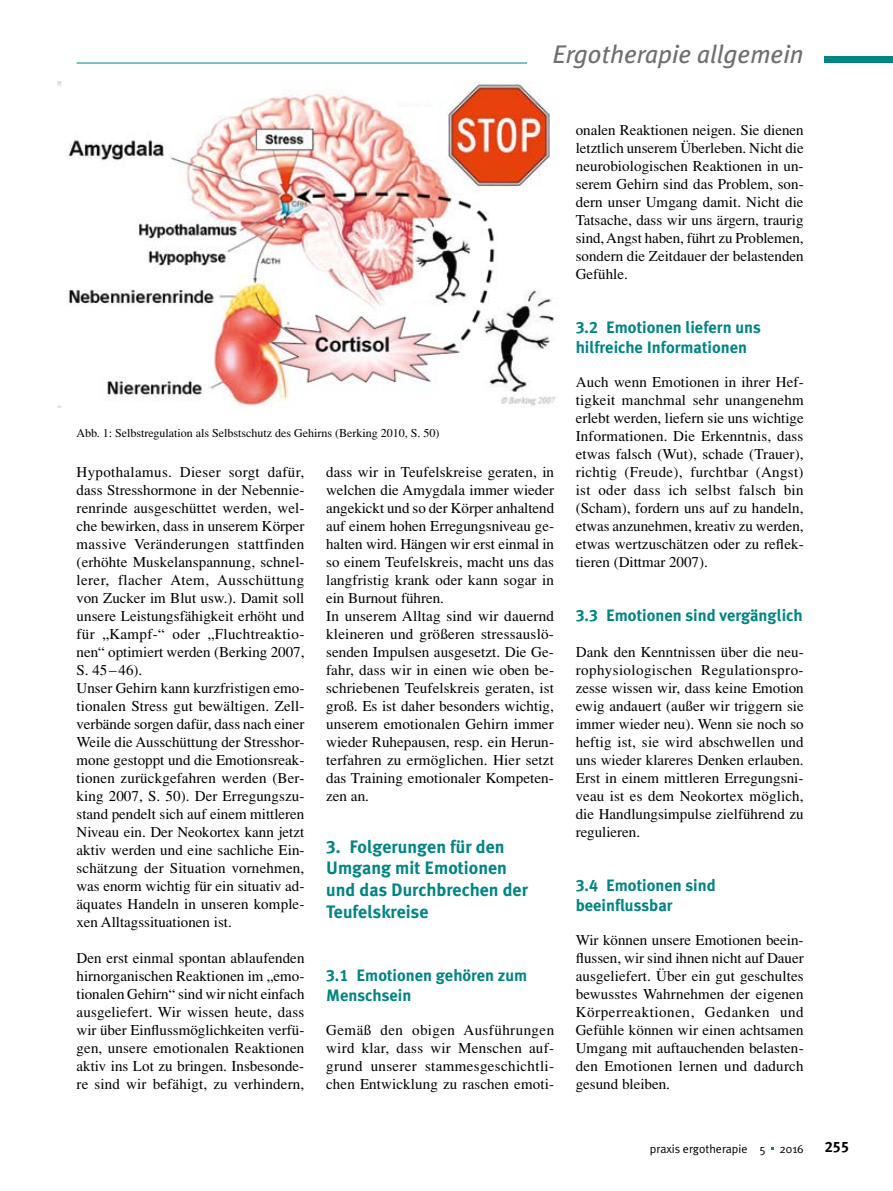
<style>
.page{position:relative;width:893px;height:1191px;background:#fff}
.page>*{position:absolute;margin:0;border:0;box-sizing:border-box;transform-origin:0 0}
.t1{font:italic 25.5px "Meta Plus";color:#6f6f6f}
.t2{font:700 18px/21.6px "Meta Plus";color:#008584}
.t3{font:700 16.5px/19.8px "Meta Plus";color:#008584}
.t4{font:15px/18px "Times";letter-spacing:.005em;color:#000;text-align:justify}
.t5{font:15px "Meta Plus Bold Caps";color:#000}
.t6{font:12px "Times";color:#000}
.t7{font:12px "Meta Plus Normal";color:#000}
.s1{font-family:"Meta Plus Bold Caps";font-weight:400}
</style>
<div class="page">
<hr style="left:77px;top:63px;width:450px;height:1px;background:#008584">
<div style="left:825px;top:57px;width:68px;height:6px;background:#008584"></div>
<img style="left:57px;top:81px;width:499px;height:326px">
<h1 class="t1" style="left:552px;top:39px;width:253px">Ergotherapie allgemein</h1>
<p class="t6" style="left:77px;top:426px;width:364px">Abb. 1: Selbstregulation als Selbstschutz des Gehirns (Berking 2010, S. 50)</p>
<p class="t4" style="left:77px;top:463px;width:230px;text-align:left">Hypothalamus. Dieser sorgt dafür, dass Stresshormone in der Nebennie&shy;renrinde ausgeschüttet werden, wel&shy;che bewirken, dass in unserem Körper massive Veränderungen stattfinden (erhöhte Muskelanspannung, schnel&shy;lerer, flacher Atem, Ausschüttung von Zucker im Blut usw.). Damit soll unsere Leistungsfähigkeit erhöht und für „Kampf-“ oder „Fluchtreaktio&shy;nen“ optimiert werden (Berking 2007, S. 45 –46).<br>Unser Gehirn kann kurzfristigen emo&shy;tionalen Stress gut bewältigen. Zell&shy;verbände sorgen dafür, dass nach einer Weile die Ausschüttung der Stresshor&shy;mone gestoppt und die Emotionsreak&shy;tionen zurückgefahren werden (Ber&shy;king 2007, S. 50). Der Erregungszu&shy;stand pendelt sich auf einem mittleren Niveau ein. Der Neokortex kann jetzt aktiv werden und eine sachliche Ein&shy;schätzung der Situation vornehmen, was enorm wichtig für ein situativ ad&shy;äquates Handeln in unseren komple&shy;xen Alltagssituationen ist.</p>
<p class="t4" style="left:77px;top:949px;width:230px">Den erst einmal spontan ablaufenden hirnorganischen Reaktionen im „emo&shy;tionalen Gehirn“ sind wir nicht einfach ausgeliefert. Wir wissen heute, dass wir über Einflussmöglichkeiten verfü&shy;gen, unsere emotionalen Reaktionen aktiv ins Lot zu bringen. Insbesonde&shy;re sind wir befähigt, zu verhindern,</p>
<p class="t4" style="left:326px;top:463px;width:230px;text-align:left">dass wir in Teufelskreise geraten, in welchen die Amygdala immer wieder angekickt und so der Körper anhaltend auf einem hohen Erregungsniveau ge&shy;halten wird. Hängen wir erst einmal in so einem Teufelskreis, macht uns das langfristig krank oder kann sogar in ein Burnout führen.<br>In unserem Alltag sind wir dauernd kleineren und größeren stressauslö&shy;senden Impulsen ausgesetzt. Die Ge&shy;fahr, dass wir in einen wie oben be&shy;schriebenen Teufelskreis geraten, ist groß. Es ist daher besonders wichtig, unserem emotionalen Gehirn immer wieder Ruhepausen, resp. ein Herun&shy;terfahren zu ermöglichen. Hier setzt das Training emotionaler Kompeten&shy;zen an.</p>
<p class="t2" style="left:326px;top:835px;width:203px"><span class="s1">3.</span> Folgerungen für den<br>Umgang mit Emotionen und das Durchbrechen der<br>Teufelskreise</p>
<p class="t3" style="left:326px;top:965px;width:203px"><span class="s1">3.1</span> Emotionen gehören zum<br>Menschsein</p>
<p class="t4" style="left:326px;top:1021px;width:230px">Gemäß den obigen Ausführungen wird klar, dass wir Menschen auf&shy;grund unserer stammesgeschichtli&shy;chen Entwicklung zu raschen emoti-</p>
<p class="t4" style="left:576px;top:121px;width:229px">onalen Reaktionen neigen. Sie dienen letztlich unserem Überleben. Nicht die neurobiologischen Reaktionen in un&shy;serem Gehirn sind das Problem, son&shy;dern unser Umgang damit. Nicht die Tatsache, dass wir uns ärgern, traurig sind, Angst haben, führt zu Problemen, sondern die Zeitdauer der belastenden Gefühle.</p>
<p class="t3" style="left:576px;top:317px;width:187px"><span class="s1">3.2</span> Emotionen liefern uns hilfreiche Informationen</p>
<p class="t4" style="left:576px;top:373px;width:230px">Auch wenn Emotionen in ihrer Hef&shy;tigkeit manchmal sehr unangenehm erlebt werden, liefern sie uns wichtige Informationen. Die Erkenntnis, dass etwas falsch (Wut), schade (Trauer), richtig (Freude), furchtbar (Angst) ist oder dass ich selbst falsch bin (Scham), fordern uns auf zu handeln, etwas anzunehmen, kreativ zu werden, etwas wertzuschätzen oder zu reflek&shy;tieren (Dittmar 2007).</p>
<p class="t3" style="left:576px;top:605px;width:228px"><span class="s1">3.3</span> Emotionen sind vergänglich</p>
<p class="t4" style="left:576px;top:643px;width:230px">Dank den Kenntnissen über die neu&shy;rophysiologischen Regulationspro&shy;zesse wissen wir, dass keine Emotion ewig andauert (außer wir triggern sie immer wieder neu). Wenn sie noch so heftig ist, sie wird abschwellen und uns wieder klareres Denken erlauben.<br>Erst in einem mittleren Erregungsni&shy;veau ist es dem Neokortex möglich, die Handlungsimpulse zielführend zu regulieren.</p>
<p class="t3" style="left:576px;top:875px;width:142px"><span class="s1">3.4</span> Emotionen sind beeinflussbar</p>
<p class="t4" style="left:576px;top:931px;width:230px">Wir können unsere Emotionen beein&shy;flussen, wir sind ihnen nicht auf Dauer ausgeliefert. Über ein gut geschultes bewusstes Wahrnehmen der eigenen Körperreaktionen, Gedanken und Gefühle können wir einen achtsamen Umgang mit auftauchenden belasten&shy;den Emotionen lernen und dadurch gesund bleiben.</p>
<p class="t7" style="left:650px;top:1141px;width:155px">praxis ergotherapie 5 2016</p>
<p class="t5" style="left:825px;top:1138px;width:26px">255</p>
</div>
